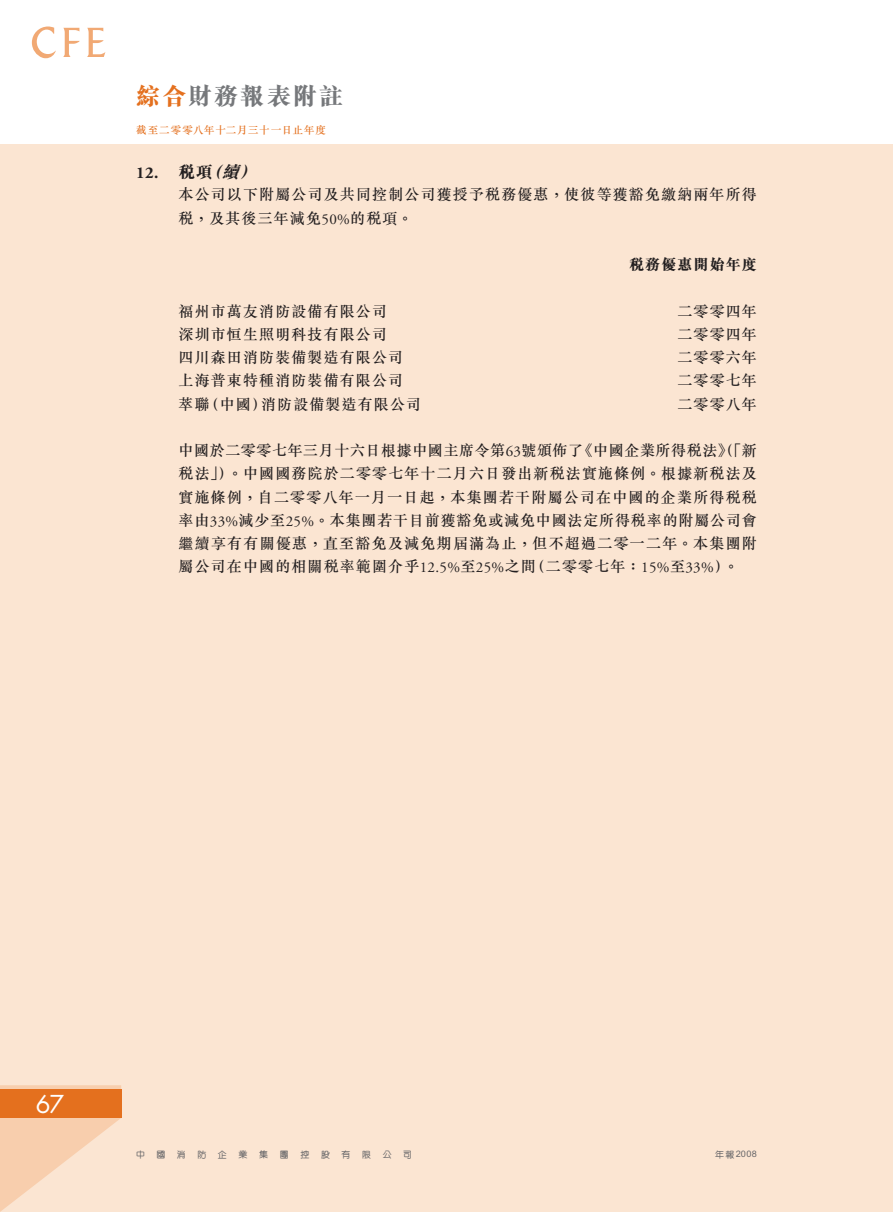
<style>
.page{position:relative;width:893px;height:1212px;background:#fff}
.page>*{position:absolute;margin:0;border:0;box-sizing:border-box;transform-origin:0 0}
.t1{font:24px "M Sung HK Xbold B5 pc H";letter-spacing:.085em;color:#76787b}
.t2{font:24px "Futura Std";color:#fff}
.t3{font:700 16.5px "Adobe Garamond Pro";color:#231f20}
.t4{font:15px/23.2px "M Sung HK Medium B5 pc H";letter-spacing:.075em;color:#231f20}
.t5{font:15px "M Sung HK Xbold B5 pc H";letter-spacing:.075em;color:#231f20}
.t6{font:10.5px "M Sung HK Medium B5 pc H";letter-spacing:.07em;color:#e4701e}
.t7{font:9px "M Yuen HK Medium B5 pc H";color:#636366}
.t8{font:9px "Arial Rounded MT Std";color:#636366}
.s1{color:#e4701e}
.s2{font-family:"M Sung HK Xbold B5 pc H";font-weight:400}
.s3{font-family:"M Sung HK Xbold B5 pc H";font-weight:400;font-style:italic}
.s4{font-family:"Adobe Garamond Pro"}
.s5{font-family:"M Yuen HK Medium B5 pc H"}
</style>
<div class="page">
<div style="left:0;top:145px;width:893px;height:1067px;background:#fbe5d2"></div>
<svg style="left:0;top:1085px;width:121px;height:127px"></svg>
<div style="left:0;top:1089px;width:121px;height:29px;background:#e4701e"></div>
<svg style="left:87px;top:28px;width:18px;height:29px"></svg>
<svg style="left:32px;top:27px;width:24px;height:31px"></svg>
<svg style="left:63px;top:28px;width:17px;height:29px"></svg>
<h1 class="t1" style="left:136px;top:87px;width:209px"><span class="s1">綜合</span>財務報表附註</h1>
<p class="t6" style="left:136px;top:126px;width:191px">截至二零零八年十二月三十一日止年度</p>
<p class="t3" style="left:136px;top:163px;width:125px">12. <span class="s2">稅項</span><span class="s3">（續）</span></p>
<p class="t4" style="left:179px;top:185px;width:580px">本公司以下附屬公司及共同控制公司獲授予稅務優惠，使彼等獲豁免繳納兩年所得稅，及其後三年減免<span class="s4">50%</span>的稅項。</p>
<p class="t5" style="left:629px;top:259px;width:129px">稅務優惠開始年度</p>
<p class="t4" style="left:179px;top:301px;width:210px">福州市萬友消防設備有限公司</p>
<p class="t4" style="left:677px;top:301px;width:81px">二零零四年</p>
<p class="t4" style="left:179px;top:325px;width:210px">深圳市恒生照明科技有限公司</p>
<p class="t4" style="left:677px;top:325px;width:81px">二零零四年</p>
<p class="t4" style="left:179px;top:348px;width:226px">四川森田消防裝備製造有限公司</p>
<p class="t4" style="left:677px;top:348px;width:81px">二零零六年</p>
<p class="t4" style="left:179px;top:371px;width:226px">上海普東特種消防裝備有限公司</p>
<p class="t4" style="left:677px;top:371px;width:81px">二零零七年</p>
<p class="t4" style="left:179px;top:394px;width:244px">萃聯（中國）消防設備製造有限公司</p>
<p class="t4" style="left:677px;top:394px;width:81px">二零零八年</p>
<p class="t4" style="left:179px;top:441px;width:580px;text-align:justify">中國於二零零七年三月十六日根據中國主席令第<span class="s4">63</span>號頒佈了《中國企業所得稅法》（「新稅法」）。中國國務院於二零零七年十二月六日發出新稅法實施條例。根據新稅法及實施條例，自二零零八年一月一日起，本集團若干附屬公司在中國的企業所得稅稅率由<span class="s4">33%</span>減少至<span class="s4">25%</span>。本集團若干目前獲豁免或減免中國法定所得稅率的附屬公司會繼續享有有關優惠，直至豁免及減免期屆滿為止，但不超過二零一二年。本集團附屬公司在中國的相關稅率範圍介乎<span class="s4">12.5%</span>至<span class="s4">25%</span>之間（二零零七年：<span class="s4">15%</span>至<span class="s4">33%</span>）。</p>
<h1 class="t2" style="left:36px;top:1090px;width:30px">67</h1>
<p class="t7" style="left:136px;top:1151px;width:10px">中</p>
<p class="t7" style="left:157px;top:1151px;width:10px">國</p>
<p class="t7" style="left:177px;top:1151px;width:10px">消</p>
<p class="t7" style="left:197px;top:1151px;width:10px">防</p>
<p class="t7" style="left:218px;top:1151px;width:10px">企</p>
<p class="t7" style="left:239px;top:1151px;width:10px">業</p>
<p class="t7" style="left:259px;top:1151px;width:10px">集</p>
<p class="t7" style="left:280px;top:1151px;width:10px">團</p>
<p class="t7" style="left:300px;top:1151px;width:10px">控</p>
<p class="t7" style="left:321px;top:1151px;width:11px">股</p>
<p class="t7" style="left:342px;top:1151px;width:10px">有</p>
<p class="t7" style="left:362px;top:1151px;width:10px">限</p>
<p class="t7" style="left:383px;top:1151px;width:31px">公 司</p>
<p class="t8" style="left:715px;top:1151px;width:43px"><span class="s5">年報</span>2008</p>
</div>
